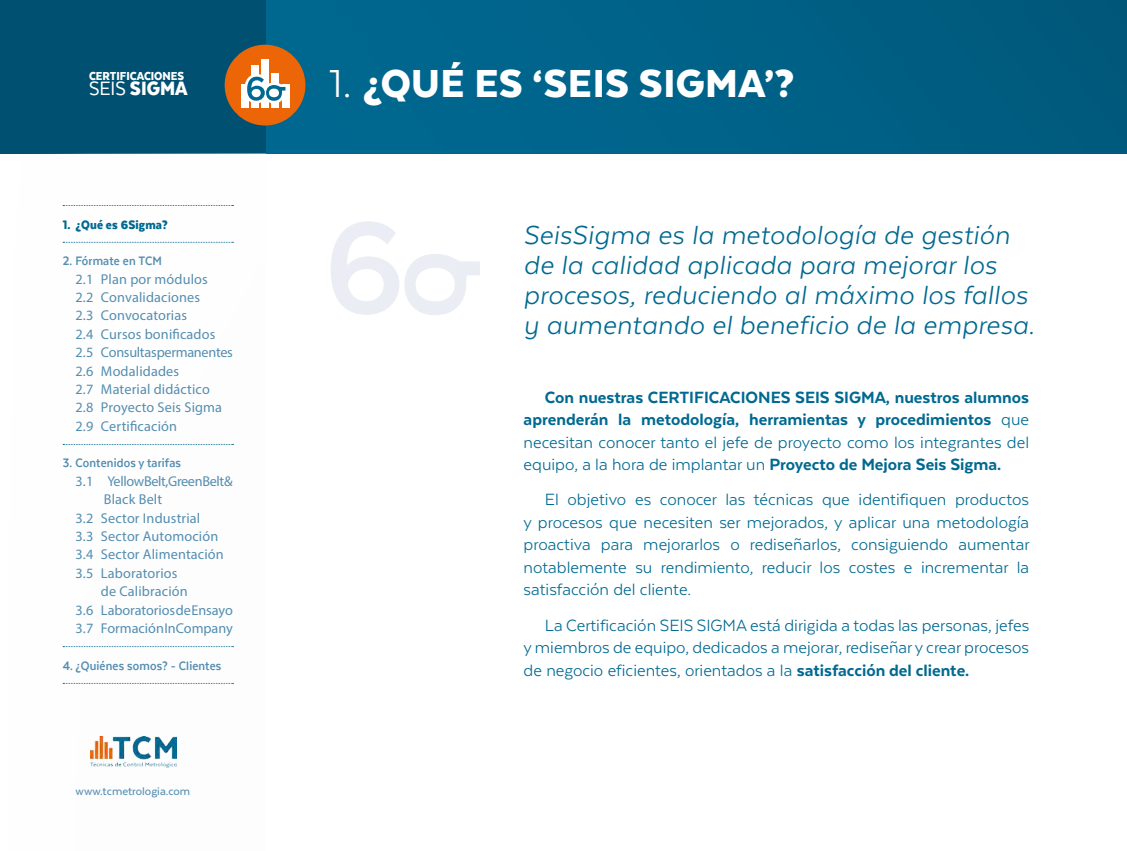
<style>
.page{position:relative;width:1127px;height:851px;background:#fff}
.page>*{position:absolute;margin:0;border:0;box-sizing:border-box;transform-origin:0 0}
.t1{font:900 45px "Texta";letter-spacing:.01em;color:#fff}
.t2{font:italic 30px/30px "Texta";letter-spacing:.01em;color:#006991}
.t3{font:900 22.5px "Texta Narrow";color:#fff}
.t4{font:18.75px/22.5px "Texta";color:#006991;text-align:justify}
.t5{font:800 18.75px/22.5px "Texta";color:#006991;text-align:justify}
.t6{font:14.25px/18.3px "Myriad Pro";letter-spacing:.01em;color:#548eb0}
.t7{font:700 14.25px "Texta Narrow";letter-spacing:.01em;color:#548eb0}
.t8{font:14.25px "Myriad Pro";letter-spacing:-.025em;color:#548eb0}
.t9{font:900 14.25px "Texta Narrow";letter-spacing:.01em;color:#006991}
.t10{font:900 13.5px "Texta Narrow";color:#fff}
.t11{font:500 12.75px "Texta";color:#548eb0}
.s1{font-weight:400}
.s2{font-weight:800}
</style>
<div class="page">
<div style="left:0;top:0;width:1127px;height:153px;background:linear-gradient(to bottom,#006086,#006289)"></div>
<div style="left:0;top:0;width:266px;height:153px;background:#005171"></div>
<div style="left:225px;top:45px;width:80px;height:80px;background:#ec6608;border-radius:50%"></div>
<div style="left:241px;top:84px;width:7px;height:24px;background:#fff"></div>
<div style="left:282px;top:84px;width:7px;height:24px;background:#fff"></div>
<div style="left:271px;top:73px;width:8px;height:35px;background:#fff"></div>
<div style="left:251px;top:65px;width:8px;height:43px;background:#fff"></div>
<div style="left:261px;top:59px;width:8px;height:49px;background:#fff"></div>
<svg style="left:245px;top:74px;width:45px;height:32px"></svg>
<svg style="left:331px;top:221px;width:149px;height:94px"></svg>
<svg style="left:63px;top:205px;width:170px;height:1px"></svg>
<svg style="left:63px;top:242px;width:170px;height:1px"></svg>
<svg style="left:63px;top:444px;width:170px;height:1px"></svg>
<svg style="left:63px;top:646px;width:170px;height:1px"></svg>
<svg style="left:63px;top:683px;width:170px;height:1px"></svg>
<img style="left:90px;top:736px;width:86px;height:31px">
<p class="t10" style="left:89px;top:69px;width:97px">CERTIFICACIONES</p>
<p class="t3" style="left:89px;top:77px;width:100px"><span class="s1">SEIS</span> SIGMA</p>
<p class="t9" style="left:63px;top:217px;width:107px">1. ¿Qué es 6Sigma?</p>
<p class="t7" style="left:63px;top:254px;width:101px">2. Fórmate en TCM</p>
<p class="t6" style="left:75px;top:269px;width:159px">2.1 Plan por módulos<br>2.2 Convalidaciones<br>2.3 Convocatorias<br>2.4 Cursos bonificados<br>2.5 Consultas permanentes<br>2.6 Modalidades<br>2.7 Material didáctico<br>2.8 Proyecto Seis Sigma<br>2.9 Certificación</p>
<p class="t7" style="left:63px;top:456px;width:120px">3. Contenidos y tarifas</p>
<p class="t8" style="left:75px;top:472px;width:159px">3.1 Yellow Belt, Green Belt &amp;</p>
<p class="t6" style="left:104px;top:490px;width:60px">Black Belt</p>
<p class="t6" style="left:75px;top:508px;width:126px">3.2 Sector Industrial</p>
<p class="t6" style="left:75px;top:526px;width:144px">3.3 Sector Automoción</p>
<p class="t6" style="left:75px;top:545px;width:150px">3.4 Sector Alimentación</p>
<p class="t6" style="left:75px;top:563px;width:103px">3.5 Laboratorios</p>
<p class="t6" style="left:101px;top:582px;width:88px">de Calibración</p>
<p class="t6" style="left:75px;top:600px;width:159px">3.6 Laboratorios de Ensayo</p>
<p class="t6" style="left:75px;top:618px;width:159px">3.7 Formación InCompany</p>
<p class="t7" style="left:63px;top:658px;width:160px">4. ¿Quiénes somos? - Clientes</p>
<p class="t11" style="left:76px;top:784px;width:116px">www.tcmetrologia.com</p>
<h1 class="t1" style="left:330px;top:60px;width:467px"><span class="s1">1.</span> ¿QUÉ ES ‘SEIS SIGMA’?</h1>
<h2 class="t2" style="left:524px;top:219px;width:512px">SeisSigma es la metodología de gestión de la calidad aplicada para mejorar los procesos, reduciendo al máximo los fallos y aumentando el beneficio de la empresa.</h2>
<p class="t5" style="left:524px;top:385px;width:507px;text-indent:21px">Con nuestras CERTIFICACIONES SEIS SIGMA, nuestros alumnos aprenderán la metodología, herramientas y procedimientos <span class="s1">que necesitan conocer tanto el jefe de proyecto como los integrantes del equipo, a la hora de implantar un</span> Proyecto de Mejora Seis Sigma.</p>
<p class="t4" style="left:524px;top:488px;width:507px;text-indent:21px">El objetivo es conocer las técnicas que identifiquen productos y procesos que necesiten ser mejorados, y aplicar una metodología proactiva para mejorarlos o rediseñarlos, consiguiendo aumentar notablemente su rendimiento, reducir los costes e incrementar la satisfacción del cliente.</p>
<p class="t4" style="left:524px;top:613px;width:507px;text-indent:21px">La Certificación SEIS SIGMA está dirigida a todas las personas, jefes y miembros de equipo, dedicados a mejorar, rediseñar y crear procesos de negocio eficientes, orientados a la <span class="s2">satisfacción del cliente.</span></p>
</div>
